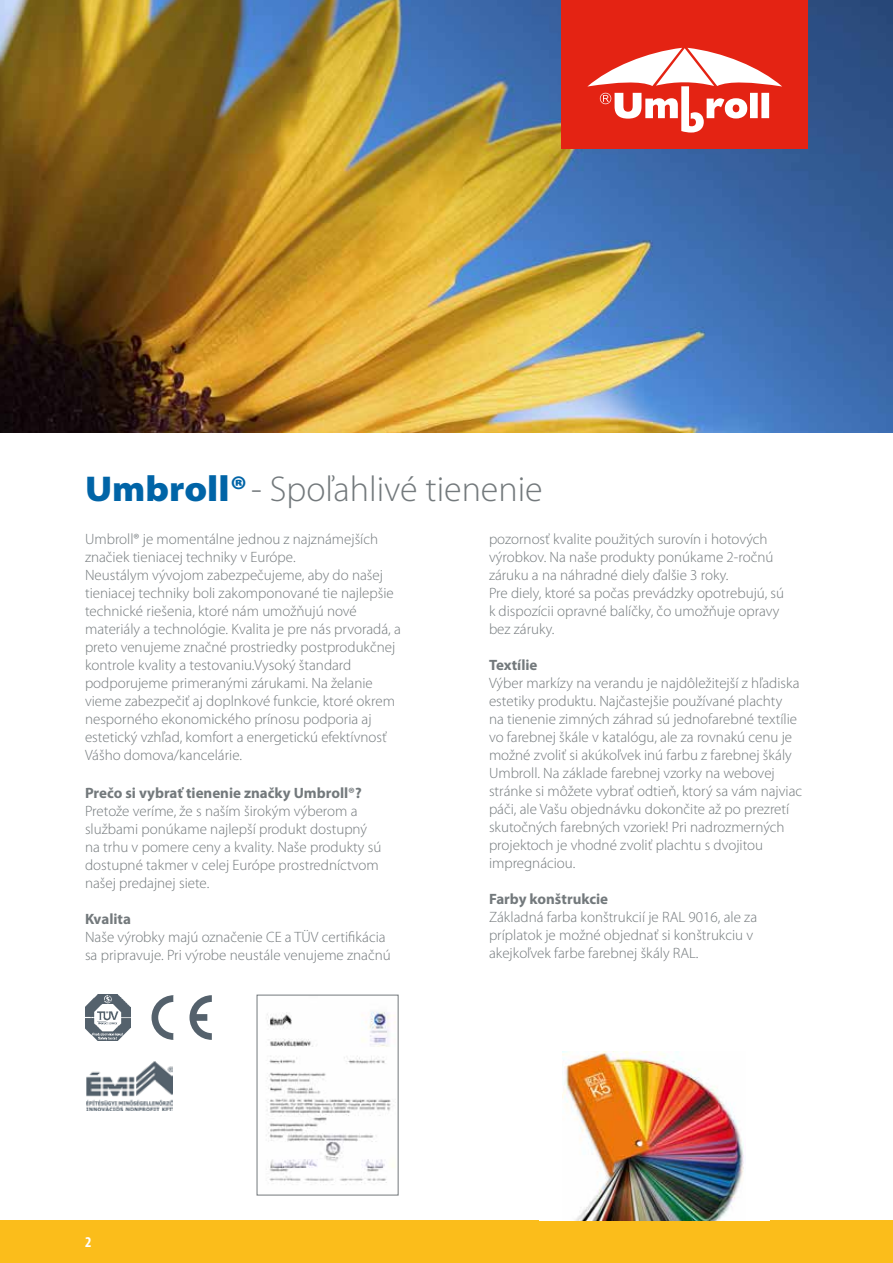
<style>
.page{position:relative;width:893px;height:1263px;background:#fff}
.page>*{position:absolute;margin:0;border:0;box-sizing:border-box;transform-origin:0 0}
.t1{font:300 36px "Myriad Pro";color:#73797c}
.t2{font:300 15px/18px "Myriad Pro";color:#73797c}
.t3{font:700 15px "Myriad Pro";color:#73797c}
.t4{font:700 condensed 15px "Myriad Pro";color:#fff}
.s1{font-weight:900;font-stretch:semi-expanded;color:#0064a7}
</style>
<div class="page">
<div style="left:0;top:1220px;width:893px;height:43px;background:#fbbd1b"></div>
<img style="left:0;top:0;width:893px;height:433px">
<div style="left:562px;top:0;width:246px;height:149px;background:#e42313"></div>
<svg style="left:587px;top:48px;width:195px;height:85px"></svg>
<svg style="left:152px;top:995px;width:22px;height:45px"></svg>
<svg style="left:189px;top:995px;width:23px;height:45px"></svg>
<img style="left:85px;top:995px;width:45px;height:45px">
<img style="left:87px;top:1061px;width:86px;height:49px">
<img style="left:266px;top:1011px;width:130px;height:174px">
<img style="left:562px;top:1052px;width:182px;height:168px">
<h1 class="t1" style="left:85px;top:469px;width:459px"><span class="s1">Umbroll®</span>- Spoľahlivé tienenie</h1>
<p class="t2" style="left:85px;top:530px;width:317px">Umbroll® je momentálne jednou z najznámejších značiek tieniacej techniky v Európe.<br>Neustálym vývojom zabezpečujeme, aby do našej tieniacej techniky boli zakomponované tie najlepšie technické riešenia, ktoré nám umožňujú nové materiály a technológie. Kvalita je pre nás prvoradá, a preto venujeme značné prostriedky postprodukčnej kontrole kvality a testovaniu.Vysoký štandard podporujeme primeranými zárukami. Na želanie vieme zabezpečiť aj doplnkové funkcie, ktoré okrem nesporného ekonomického prínosu podporia aj estetický vzhľad, komfort a energetickú efektívnosť Vášho domova/kancelárie.</p>
<p class="t3" style="left:85px;top:783px;width:278px">Prečo si vybrať tienenie značky Umbroll®?</p>
<p class="t2" style="left:85px;top:802px;width:298px">Pretože veríme, že s naším širokým výberom a službami ponúkame najlepší produkt dostupný na trhu v pomere ceny a kvality. Naše produkty sú dostupné takmer v celej Európe prostredníctvom našej predajnej siete.</p>
<p class="t3" style="left:85px;top:909px;width:48px">Kvalita</p>
<p class="t2" style="left:85px;top:928px;width:307px">Naše výrobky majú označenie CE a TÜV certifikácia sa pripravuje. Pri výrobe neustále venujeme značnú</p>
<p class="t2" style="left:489px;top:530px;width:297px">pozornosť kvalite použitých surovín i hotových výrobkov. Na naše produkty ponúkame 2-ročnú záruku a na náhradné diely ďalšie 3 roky.<br>Pre diely, ktoré sa počas prevádzky opotrebujú, sú k dispozícii opravné balíčky, čo umožňuje opravy bez záruky.</p>
<p class="t3" style="left:489px;top:655px;width:50px">Textílie</p>
<p class="t2" style="left:489px;top:674px;width:315px">Výber markízy na verandu je najdôležitejší z hľadiska estetiky produktu. Najčastejšie používané plachty<br>na tienenie zimných záhrad sú jednofarebné textílie vo farebnej škále v katalógu, ale za rovnakú cenu je možné zvoliť si akúkoľvek inú farbu z farebnej škály Umbroll. Na základe farebnej vzorky na webovej stránke si môžete vybrať odtieň, ktorý sa vám najviac páči, ale Vašu objednávku dokončite až po prezretí skutočných farebných vzoriek! Pri nadrozmerných projektoch je vhodné zvoliť plachtu s dvojitou impregnáciou.</p>
<p class="t3" style="left:489px;top:889px;width:121px">Farby konštrukcie</p>
<p class="t2" style="left:489px;top:908px;width:270px">Základná farba konštrukcií je RAL 9016, ale za príplatok je možné objednať si konštrukciu v akejkoľvek farbe farebnej škály RAL.</p>
<p class="t4" style="left:85px;top:1233px;width:8px">2</p>
</div>
